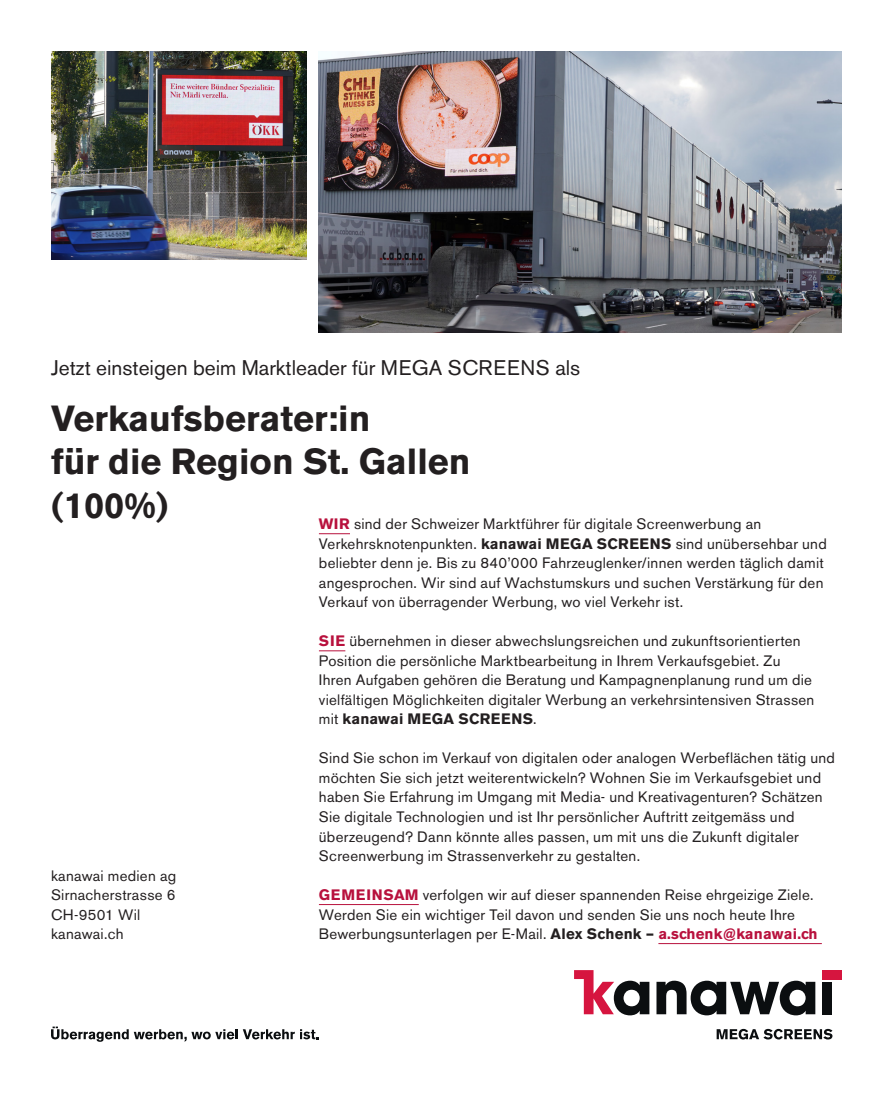
<style>
.page{position:relative;width:893px;height:1098px;background:#fff}
.page>*{position:absolute;margin:0;border:0;box-sizing:border-box;transform-origin:0 0}
.t1{font:700 36px "Akzidenz Grotesk BE";color:#231f20}
.t2{font:21px "Akzidenz Grotesk BE";color:#231f20}
.t3{font:15px/19.5px "Akzidenz Grotesk BE";letter-spacing:.02em;color:#231f20}
.t4{font:700 15px "Akzidenz Grotesk BE";letter-spacing:.02em;color:#231f20}
.s1{font-weight:700;color:#b8113d}
.s2{font-weight:700}
.s3{font-weight:400}
</style>
<div class="page">
<img style="left:319px;top:51px;width:523px;height:281px">
<img style="left:51px;top:51px;width:255px;height:208px">
<svg style="left:656px;top:980px;width:159px;height:34px"></svg>
<div style="left:822px;top:981px;width:10px;height:32px;background:#0b0e10"></div>
<svg style="left:574px;top:970px;width:75px;height:44px"></svg>
<div style="left:822px;top:969px;width:20px;height:9px;background:#d6153f"></div>
<svg style="left:717px;top:1028px;width:115px;height:11px"></svg>
<hr style="left:319px;top:533px;width:31px;height:1px;background:#b8113d">
<svg style="left:319px;top:650px;width:26px;height:1px"></svg>
<hr style="left:319px;top:903px;width:100px;height:1px;background:#b8113d">
<hr style="left:658px;top:942px;width:164px;height:1px;background:#b8113d">
<svg style="left:51px;top:1026px;width:268px;height:15px"></svg>
<p class="t2" style="left:51px;top:354px;width:531px">Jetzt einsteigen beim Marktleader für MEGA SCREENS als</p>
<p class="t1" style="left:51px;top:397px;width:321px">Verkaufsberater:in</p>
<p class="t1" style="left:51px;top:441px;width:421px">für die Region St. Gallen</p>
<p class="t1" style="left:51px;top:484px;width:119px">(100%)</p>
<p class="t3" style="left:319px;top:514px;width:509px"><span class="s1">WIR</span> sind der Schweizer Marktführer für digitale Screenwerbung an Verkehrsknotenpunkten. <span class="s2">kanawai MEGA SCREENS</span> sind unübersehbar und beliebter denn je. Bis zu 840’000 Fahrzeuglenker/innen werden täglich damit angesprochen. Wir sind auf Wachstumskurs und suchen Verstärkung für den Verkauf von überragender Werbung, wo viel Verkehr ist.</p>
<p class="t3" style="left:319px;top:631px;width:483px"><span class="s1">SIE</span> übernehmen in dieser abwechslungsreichen und zukunftsorientierten<br>Position die persönliche Marktbearbeitung in Ihrem Verkaufsgebiet. Zu</p>
<p class="t3" style="left:319px;top:670px;width:497px">Ihren Aufgaben gehören die Beratung und Kampagnenplanung rund um die vielfältigen Möglichkeiten digitaler Werbung an verkehrsintensiven Strassen</p>
<p class="t4" style="left:319px;top:710px;width:219px"><span class="s3">mit</span> kanawai MEGA SCREENS<span class="s3">.</span></p>
<p class="t3" style="left:319px;top:748px;width:517px">Sind Sie schon im Verkauf von digitalen oder analogen Werbeflächen tätig und möchten Sie sich jetzt weiterentwickeln? Wohnen Sie im Verkaufsgebiet und haben Sie Erfahrung im Umgang mit Media- und Kreativagenturen? Schätzen Sie digitale Technologien und ist Ihr persönlicher Auftritt zeitgemäss und überzeugend? Dann könnte alles passen, um mit uns die Zukunft digitaler Screenwerbung im Strassenverkehr zu gestalten.</p>
<p class="t3" style="left:319px;top:884px;width:500px"><span class="s1">GEMEINSAM</span> verfolgen wir auf dieser spannenden Reise ehrgeizige Ziele.<br>Werden Sie ein wichtiger Teil davon und senden Sie uns noch heute Ihre<br>Bewerbungsunterlagen per E-Mail. <span class="s2">Alex Schenk –</span> <span class="s1">a.schenk@kanawai.ch</span></p>
<p class="t3" style="left:51px;top:865px;width:127px">kanawai medien ag</p>
<p class="t3" style="left:51px;top:885px;width:126px">Sirnacherstrasse 6</p>
<p class="t3" style="left:51px;top:904px;width:91px">CH-9501 Wil</p>
<p class="t3" style="left:51px;top:924px;width:74px">kanawai.ch</p>
</div>
